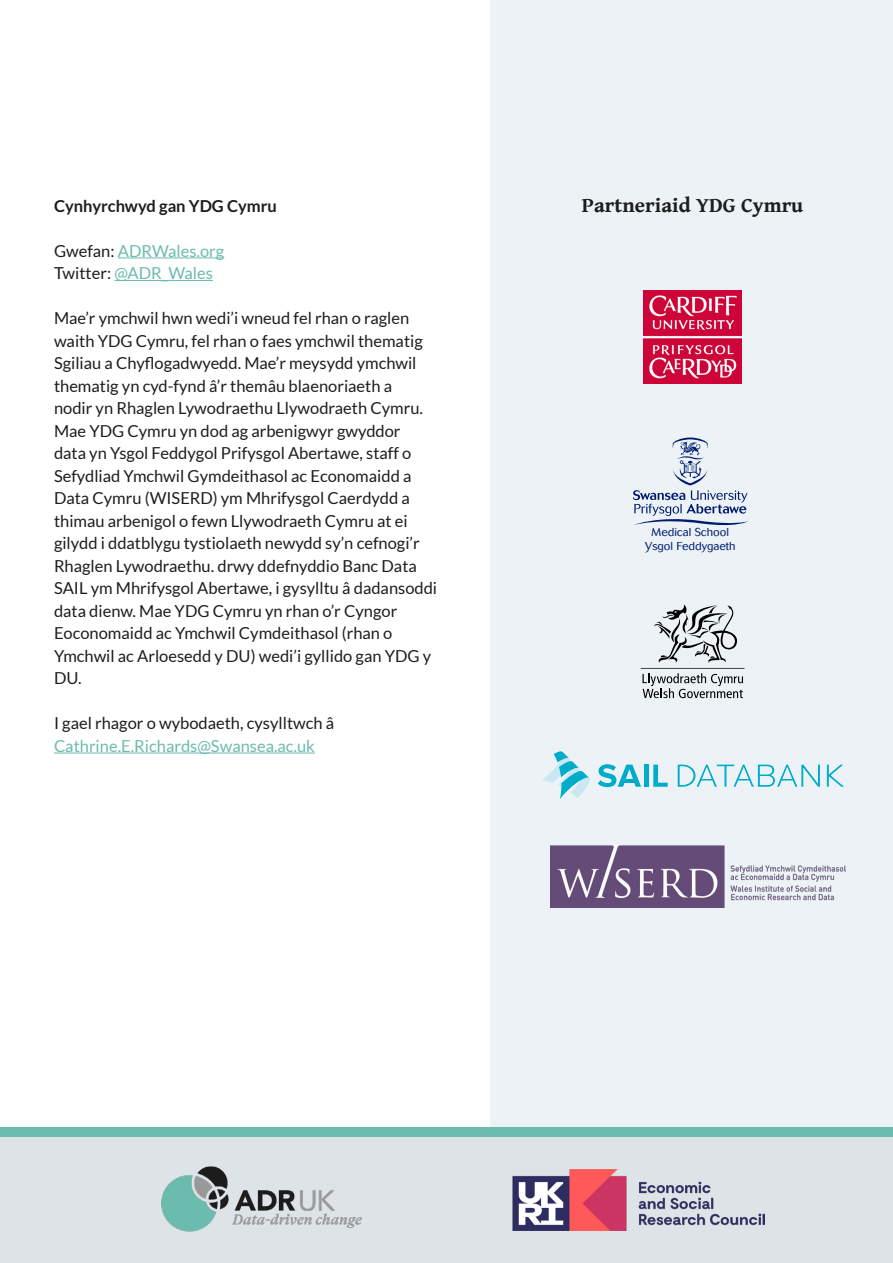
<style>
.page{position:relative;width:893px;height:1263px;background:#fff}
.page>*{position:absolute;margin:0;border:0;box-sizing:border-box;transform-origin:0 0}
.t1{font:700 21px "Gentium Book Basic";color:#1c1e1e}
.t2{font:16.5px/22.5px "Lato";color:#1c1d1d}
.t3{font:16.5px/22.5px "Lato";color:#6bbbae}
.t4{font:700 16.5px "Lato";color:#1c1d1d}
.t5{font:300 11.4px/13.6px "Cosmos BQ";color:#001c71;text-align:center}
.s1{color:#1c1d1d}
</style>
<div class="page">
<hr style="left:118px;top:257px;width:106px;height:1px;background:#6bbbae">
<hr style="left:114px;top:280px;width:99px;height:1px;background:#6bbbae">
<hr style="left:54px;top:752px;width:261px;height:1px;background:#6bbbae">
<div style="left:490px;top:0;width:403px;height:1137px;background:#ecf2f5"></div>
<div style="left:481px;top:674px;width:412px;height:202px;background:#ecf2f5"></div>
<svg style="left:678px;top:764px;width:142px;height:23px"></svg>
<svg style="left:827px;top:764px;width:17px;height:23px"></svg>
<svg style="left:542px;top:751px;width:48px;height:48px"></svg>
<svg style="left:598px;top:764px;width:43px;height:23px"></svg>
<div style="left:644px;top:764px;width:5px;height:23px;background:#00acc9"></div>
<svg style="left:653px;top:764px;width:15px;height:23px"></svg>
<img style="left:644px;top:290px;width:97px;height:94px">
<svg style="left:633px;top:437px;width:115px;height:89px"></svg>
<svg style="left:641px;top:605px;width:104px;height:93px"></svg>
<img style="left:551px;top:846px;width:295px;height:61px">
<div style="left:0;top:1137px;width:893px;height:126px;background:#dde3e6"></div>
<img style="left:161px;top:1166px;width:201px;height:66px">
<img style="left:512px;top:1169px;width:252px;height:61px">
<div style="left:0;top:1128px;width:893px;height:9px;background:#6bbbae"></div>
<p class="t4" style="left:54px;top:196px;width:224px">Cynhyrchwyd gan YDG Cymru</p>
<p class="t3" style="left:54px;top:239px;width:172px"><span class="s1">Gwefan:</span> ADRWales.org<br><span class="s1">Twitter:</span> @ADR_Wales</p>
<p class="t2" style="left:54px;top:307px;width:385px">Mae’r ymchwil hwn wedi’i wneud fel rhan o raglen waith YDG Cymru, fel rhan o faes ymchwil thematig Sgiliau a Chyflogadwyedd. Mae’r meysydd ymchwil thematig yn cyd-fynd â’r themâu blaenoriaeth a<br>nodir yn Rhaglen Lywodraethu Llywodraeth Cymru.<br>Mae YDG Cymru yn dod ag arbenigwyr gwyddor<br>data yn Ysgol Feddygol Prifysgol Abertawe, staff o Sefydliad Ymchwil Gymdeithasol ac Economaidd a Data Cymru (WISERD) ym Mhrifysgol Caerdydd a thimau arbenigol o fewn Llywodraeth Cymru at ei gilydd i ddatblygu tystiolaeth newydd sy’n cefnogi’r Rhaglen Lywodraethu. drwy ddefnyddio Banc Data SAIL ym Mhrifysgol Abertawe, i gysylltu â dadansoddi data dienw. Mae YDG Cymru yn rhan o’r Cyngor Eoconomaidd ac Ymchwil Cymdeithasol (rhan o Ymchwil ac Arloesedd y DU) wedi’i gyllido gan YDG y DU.</p>
<p class="t2" style="left:54px;top:712px;width:282px">I gael rhagor o wybodaeth, cysylltwch â</p>
<p class="t3" style="left:54px;top:735px;width:262px">Cathrine.E.Richards@Swansea.ac.uk</p>
<p class="t1" style="left:582px;top:189px;width:223px">Partneriaid YDG Cymru</p>
<p class="t5" style="left:645px;top:525px;width:92px">Medical School<br>Ysgol Feddygaeth</p>
</div>
